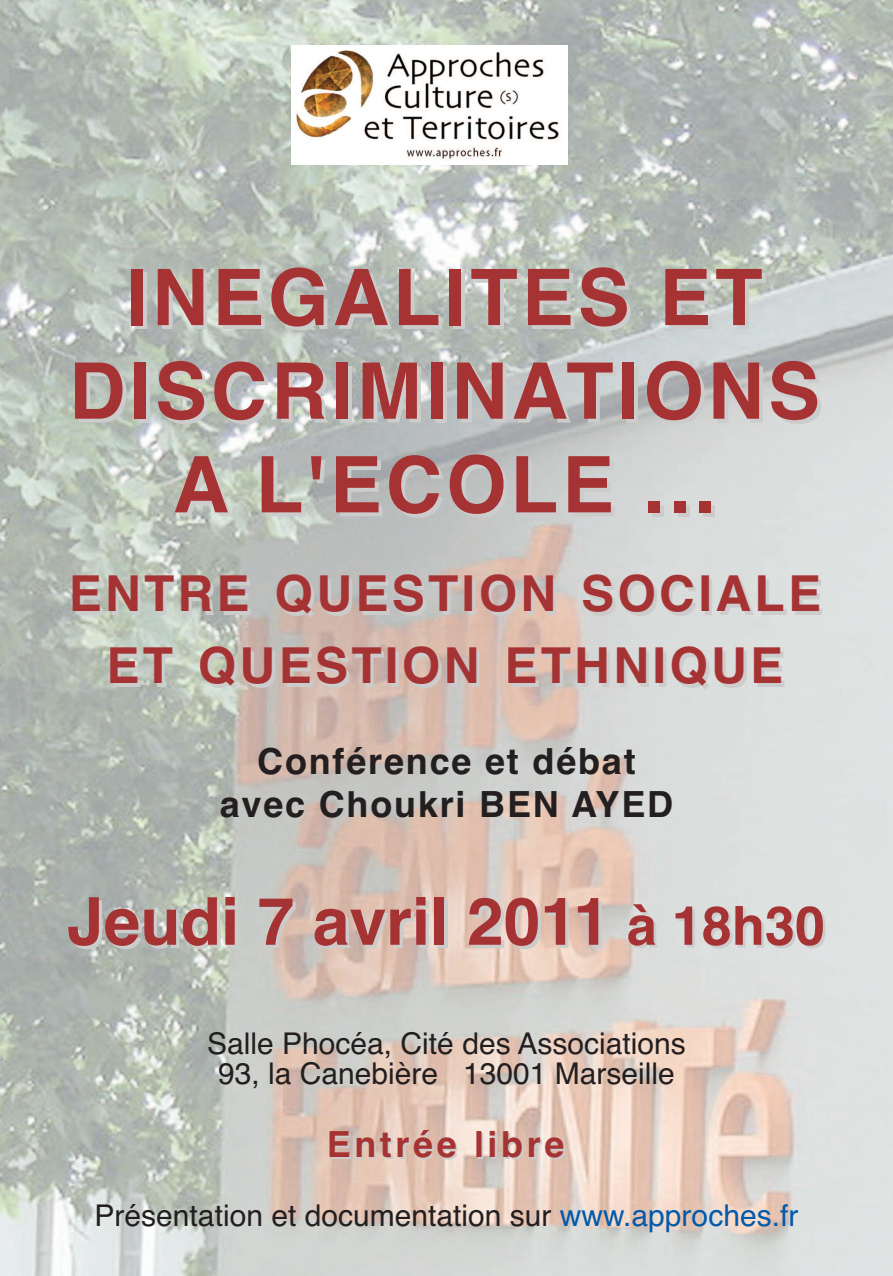
<style>
.page{position:relative;width:893px;height:1276px;background:#fff}
.page>*{position:absolute;margin:0;border:0;box-sizing:border-box;transform-origin:0 0}
.t1{font:700 78px/93.6px "Helvetica";letter-spacing:.05em;color:#a63334;text-align:center}
.t2{font:700 66px "Helvetica";color:#a63334}
.t3{font:700 49.5px/72px "Helvetica";letter-spacing:.065em;color:#a63334;text-align:center}
.t4{font:700 36px/43.2px "Helvetica";letter-spacing:.05em;color:#231f20;text-align:center}
.t5{font:700 36px "Helvetica";letter-spacing:.1em;color:#a63334}
.t6{font:30px/30px "Helvetica";color:#231f20;text-align:center}
.s1{font-size:54px}
.s2{color:#015aaa}
</style>
<div class="page">
<img style="left:0;top:0;width:893px;height:1276px">
<img style="left:292px;top:46px;width:275px;height:119px">
<h1 class="t1" style="left:69px;top:251px;width:752px">INEGALITES ET<br>DISCRIMINATIONS<br>A L'ECOLE ...</h1>
<h3 class="t3" style="left:69px;top:558px;width:754px">ENTRE QUESTION SOCIALE<br>ET QUESTION ETHNIQUE</h3>
<p class="t4" style="left:220px;top:740px;width:455px">Conférence et débat avec Choukri BEN AYED</p>
<h2 class="t2" style="left:67px;top:883px;width:759px">Jeudi 7 avril 2011 <span class="s1">à 18h30</span></h2>
<p class="t6" style="left:207px;top:1028px;width:480px">Salle Phocéa, Cité des Associations<br>93, la Canebière 13001 Marseille</p>
<p class="t5" style="left:327px;top:1123px;width:239px">Entrée libre</p>
<p class="t6" style="left:95px;top:1200px;width:705px">Présentation et documentation sur <span class="s2">www.approches.fr</span></p>
</div>
